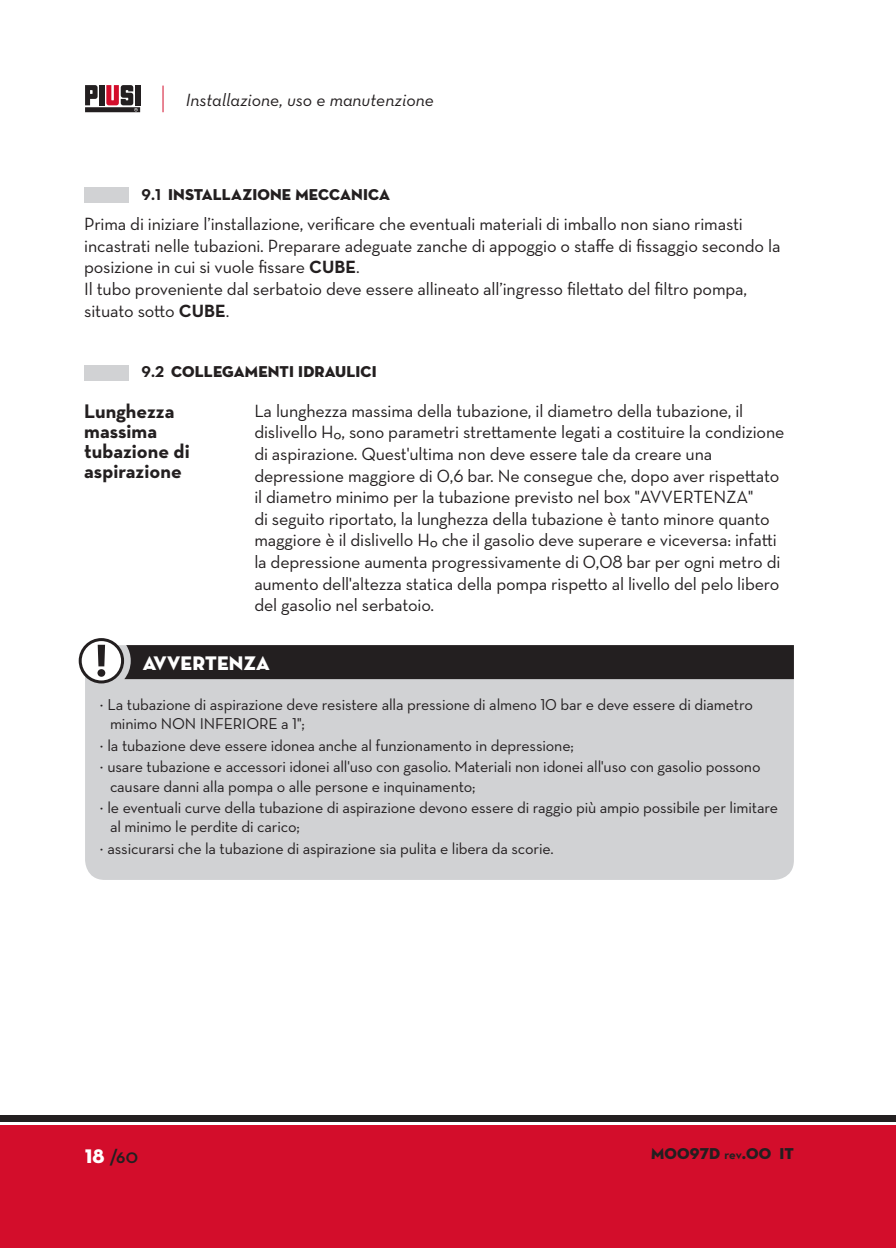
<style>
.page{position:relative;width:896px;height:1248px;background:#fff}
.page>*{position:absolute;margin:0;border:0;box-sizing:border-box;transform-origin:0 0}
.t1{font:700 20px/20px "Neutraface Text";color:#231f20}
.t2{font:20px "Neutraface Display Titling";letter-spacing:.01em;color:#fff}
.t3{font:700 20px "Neutraface Display";color:#231f20}
.t4{font:18px/21.6px "Neutraface Text";letter-spacing:-.01em;color:#231f20}
.t5{font:18px "Neutraface Text Book Italic Alt";color:#231f20}
.t6{font:16px/21.6px "Neutraface Text";letter-spacing:-.01em;color:#231f20}
.t7{font:16px "Neutraface Display Titling";letter-spacing:.01em;color:#231f20}
.s1{font-family:"Neutraface Text";font-weight:700}
.s2{font-weight:700}
.s3{font-size:18px}
.s4{font-family:"Neutraface Display Titling";font-weight:400;color:#fff}
.s5{font-family:"Neutraface Display";font-weight:700}
</style>
<div class="page">
<div style="left:0;top:1124px;width:896px;height:123px;background:#d30d2b"></div>
<div style="left:0;top:1115px;width:896px;height:6px;background:#231f20"></div>
<div style="left:99px;top:85px;width:5px;height:20px;background:#231f20"></div>
<div style="left:135px;top:85px;width:5px;height:20px;background:#231f20"></div>
<svg style="left:85px;top:85px;width:13px;height:20px"></svg>
<div style="left:85px;top:107px;width:55px;height:5px;background:#231f20"></div>
<svg style="left:106px;top:85px;width:32px;height:26px"></svg>
<svg style="left:163px;top:86px;width:1px;height:26px"></svg>
<div style="left:85px;top:187px;width:44px;height:16px;background:#d1d2d4"></div>
<div style="left:85px;top:365px;width:44px;height:15px;background:#d1d2d4"></div>
<div style="left:85px;top:683px;width:709px;height:196px;background:#d1d2d4"></div>
<svg style="left:79px;top:638px;width:715px;height:45px"></svg>
<p class="t5" style="left:186px;top:89px;width:249px">Installazione, uso e manutenzione</p>
<p class="t7" style="left:142px;top:184px;width:250px"><span class="s1">9.1</span> INSTALLAZIONE MECCANICA</p>
<p class="t4" style="left:84px;top:213px;width:698px">Prima di iniziare l’installazione, verificare che eventuali materiali di imballo non siano rimasti incastrati nelle tubazioni. Preparare adeguate zanche di appoggio o staffe di fissaggio secondo la posizione in cui si vuole fissare <span class="s2">CUBE</span>.<br>Il tubo proveniente dal serbatoio deve essere allineato all’ingresso filettato del filtro pompa, situato sotto <span class="s2">CUBE</span>.</p>
<p class="t7" style="left:142px;top:362px;width:236px"><span class="s1">9.2</span> COLLEGAMENTI IDRAULICI</p>
<p class="t1" style="left:84px;top:401px;width:107px">Lunghezza massima tubazione di aspirazione</p>
<p class="t4" style="left:254px;top:399px;width:531px">La lunghezza massima della tubazione, il diametro della tubazione, il dislivello Hº, sono parametri strettamente legati a costituire la condizione di aspirazione. Quest'ultima non deve essere tale da creare una depressione maggiore di 0,6 bar. Ne consegue che, dopo aver rispettato il diametro minimo per la tubazione previsto nel box "AVVERTENZA"<br>di seguito riportato, la lunghezza della tubazione è tanto minore quanto maggiore è il dislivello Hº che il gasolio deve superare e viceversa: infatti la depressione aumenta progressivamente di 0,08 bar per ogni metro di aumento dell'altezza statica della pompa rispetto al livello del pelo libero del gasolio nel serbatoio.</p>
<p class="t2" style="left:143px;top:650px;width:128px">AVVERTENZA</p>
<p class="t6" style="left:110px;top:694px;width:644px;line-height:19.2px;text-indent:-10px"><span class="s3">¦</span> La tubazione di aspirazione deve resistere alla pressione di almeno 10 bar e deve essere di diametro minimo NON INFERIORE a 1";</p>
<p class="t6" style="left:100px;top:734px;width:662px"><span class="s3">¦</span> la tubazione deve essere idonea anche al funzionamento in depressione;<br><span class="s3">¦</span> usare tubazione e accessori idonei all'uso con gasolio. Materiali non idonei all'uso con gasolio possono</p>
<p class="t6" style="left:100px;top:775px;width:679px;text-indent:10px">causare danni alla pompa o alle persone e inquinamento;<br><span class="s3">¦</span> le eventuali curve della tubazione di aspirazione devono essere di raggio più ampio possibile per limitare</p>
<p class="t6" style="left:100px;top:816px;width:455px;text-indent:10px">al minimo le perdite di carico;<br><span class="s3">¦</span> assicurarsi che la tubazione di aspirazione sia pulita e libera da scorie.</p>
<p class="t3" style="left:85px;top:1144px;width:55px"><span class="s4">18</span> /60</p>
<p class="t7" style="left:651px;top:1143px;width:144px">M0097D <span class="s5">rev</span>.00 IT</p>
</div>
